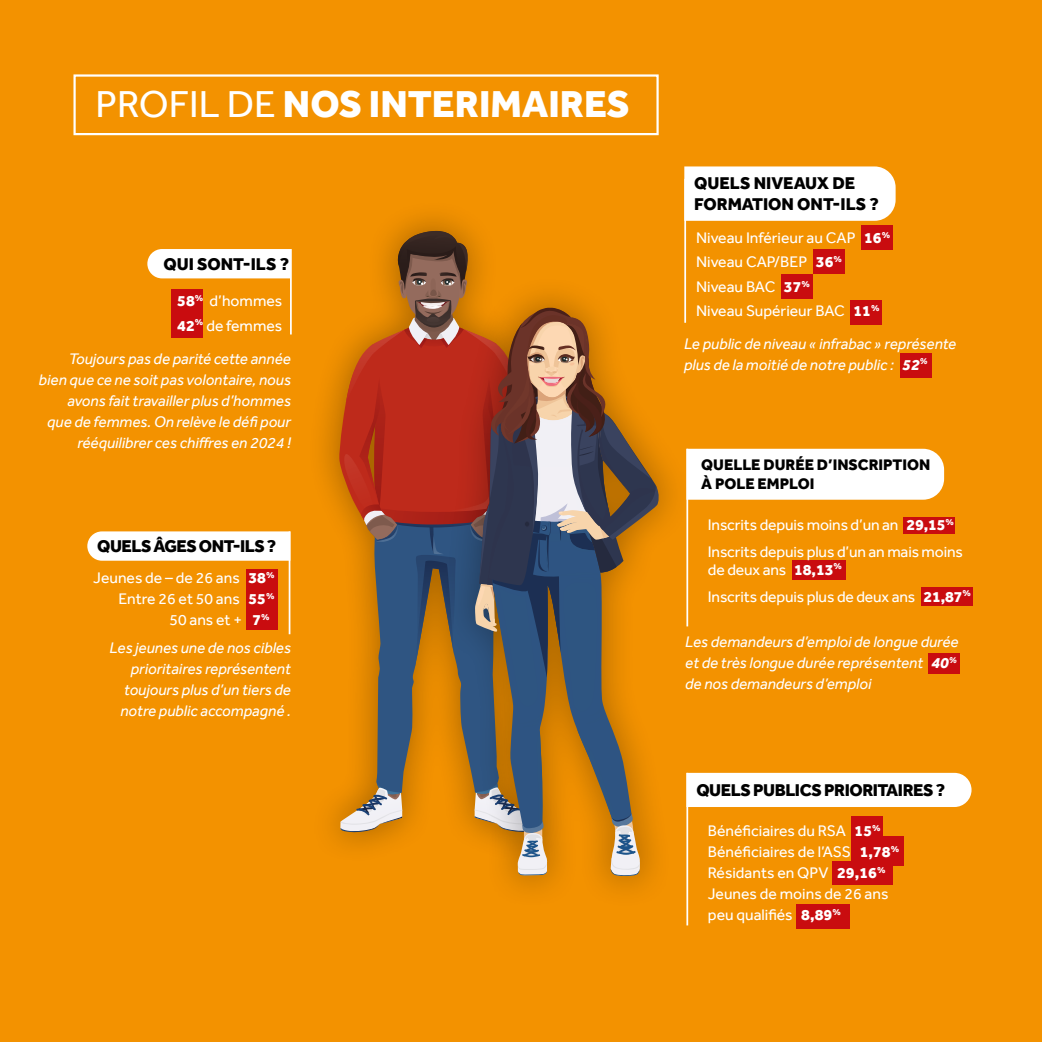
<style>
.page{position:relative;width:1042px;height:1042px;background:#f39200}
.page>*{position:absolute;margin:0;border:0;box-sizing:border-box;transform-origin:0 0}
.t1{font:800 38.5px "Effra";color:#fff}
.t2{font:800 17.5px/21px "Effra";letter-spacing:-.015em;color:#000}
.t3{font:italic 15.75px/21px "Effra";color:#fff;text-align:right}
.t4{font:15.75px/24.5px "Effra";color:#fff}
.t5{font:800 15.75px/18.9px "Effra";color:#000}
.s1{font-weight:400}
.s2{font-weight:800}
</style>
<div class="page">
<div style="left:73px;top:74px;width:586px;height:61px;border:2px solid #fff"></div>
<div style="left:246px;top:569px;width:32px;height:60px;background:#c90c0f"></div>
<div style="left:851px;top:817px;width:32px;height:29px;background:#c90c0f"></div>
<div style="left:851px;top:836px;width:52px;height:30px;background:#c90c0f"></div>
<div style="left:833px;top:861px;width:60px;height:23px;background:#c90c0f"></div>
<div style="left:797px;top:904px;width:53px;height:24px;background:#c90c0f"></div>
<div style="left:928px;top:653px;width:32px;height:20px;background:#c90c0f"></div>
<div style="left:903px;top:517px;width:52px;height:17px;background:#c90c0f"></div>
<div style="left:921px;top:587px;width:52px;height:19px;background:#c90c0f"></div>
<div style="left:899px;top:353px;width:32px;height:25px;background:#c90c0f"></div>
<div style="left:850px;top:300px;width:32px;height:24px;background:#c90c0f"></div>
<div style="left:780px;top:274px;width:32px;height:24px;background:#c90c0f"></div>
<div style="left:813px;top:249px;width:32px;height:25px;background:#c90c0f"></div>
<div style="left:861px;top:225px;width:32px;height:25px;background:#c90c0f"></div>
<div style="left:171px;top:289px;width:32px;height:24px;background:#c90c0f"></div>
<div style="left:171px;top:314px;width:32px;height:24px;background:#c90c0f"></div>
<div style="left:792px;top:560px;width:53px;height:20px;background:#c90c0f"></div>
<div style="left:147px;top:249px;width:143px;height:29px;background:#fff"></div>
<svg style="left:87px;top:531px;width:202px;height:30px;background:#fefaf4"></svg>
<div style="left:692px;top:449px;width:252px;height:51px;background:#fff"></div>
<div style="left:692px;top:773px;width:279px;height:34px;background:#fff"></div>
<div style="left:684px;top:166px;width:211px;height:55px;background:#fff"></div>
<hr style="left:290px;top:249px;width:2px;height:85px;background:#fff">
<hr style="left:289px;top:531px;width:1px;height:103px;background:#fff">
<hr style="left:684px;top:179px;width:2px;height:144px;background:#fff">
<hr style="left:686px;top:773px;width:2px;height:152px;background:#fff">
<div style="left:307px;top:198px;width:261px;height:666px;background:#000;opacity:.31"></div>
<div style="left:441px;top:274px;width:251px;height:636px;background:#000;opacity:.31"></div>
<svg style="left:338px;top:230px;width:323px;height:646px"></svg>
<h1 class="t1" style="left:95px;top:81px;width:536px"><span class="s1">PROFIL DE</span> NOS INTERIMAIRES</h1>
<p class="t2" style="left:163px;top:253px;width:127px">QUI SONT-ILS ?</p>
<p class="t4" style="left:177px;top:288px;width:106px"><span class="s2">58</span><sup>%</sup> d’hommes<br><span class="s2">42</span><sup>%</sup> de femmes</p>
<p class="t3" style="left:39px;top:348px;width:254px">Toujours pas de parité cette année bien que ce ne soit pas volontaire, nous avons fait travailler plus d’hommes<br>que de femmes. On relève le défi pour rééquilibrer ces chiffres en 2024 !</p>
<p class="t2" style="left:97px;top:535px;width:181px">QUELS ÂGES ONT-ILS ?</p>
<p class="t4" style="left:93px;top:566px;width:183px">Jeunes de – de 26 ans <span class="s2">38</span><sup>%</sup></p>
<p class="t4" style="left:118px;top:587px;width:158px">Entre 26 et 50 ans <span class="s2">55</span><sup>%</sup></p>
<p class="t4" style="left:169px;top:608px;width:102px">50 ans et + <span class="s2">7</span><sup>%</sup></p>
<p class="t3" style="left:110px;top:636px;width:183px">Les jeunes une de nos cibles prioritaires représentent toujours plus d’un tiers de notre public accompagné .</p>
<p class="t2" style="left:694px;top:172px;width:186px">QUELS NIVEAUX DE<br>FORMATION ONT-ILS ?</p>
<p class="t4" style="left:696px;top:225px;width:196px">Niveau Inférieur au CAP <span class="s2">16</span><sup>%<br></sup>Niveau CAP/BEP <span class="s2">36</span><sup>%<br></sup>Niveau BAC <span class="s2">37</span><sup>%<br></sup>Niveau Supérieur BAC <span class="s2">11</span><sup>%</sup></p>
<p class="t3" style="left:684px;top:333px;width:274px;text-align:left">Le public de niveau « infrabac » représente plus de la moitié de notre public : <span class="s2">52</span><sup>%</sup></p>
<p class="t5" style="left:701px;top:455px;width:231px">QUELLE DURÉE D’INSCRIPTION<br>À POLE EMPLOI</p>
<p class="t4" style="left:708px;top:513px;width:248px">Inscrits depuis moins d’un an <span class="s2">29,15</span><sup>%</sup></p>
<p class="t4" style="left:708px;top:543px;width:256px;line-height:17.5px">Inscrits depuis plus d’un an mais moins de deux ans <span class="s2">18,13</span><sup>%</sup></p>
<p class="t4" style="left:708px;top:584px;width:265px">Inscrits depuis plus de deux ans <span class="s2">21,87</span><sup>%</sup></p>
<p class="t3" style="left:685px;top:631px;width:275px;text-align:justify">Les demandeurs d’emploi de longue durée et de très longue durée représentent <span class="s2">40</span><sup>% </sup>de nos demandeurs d’emploi</p>
<p class="t2" style="left:696px;top:779px;width:250px">QUELS PUBLICS PRIORITAIRES ?</p>
<p class="t4" style="left:708px;top:820px;width:193px;line-height:21px">Bénéficiaires du RSA <span class="s2">15</span><sup>%<br></sup>Bénéficiaires de l’ASS <span class="s2">1,78</span><sup>%<br></sup>Résidants en QPV <span class="s2">29,16</span><sup>%<br></sup>Jeunes de moins de 26 ans peu qualifiés <span class="s2">8,89</span><sup>%</sup></p>
</div>
